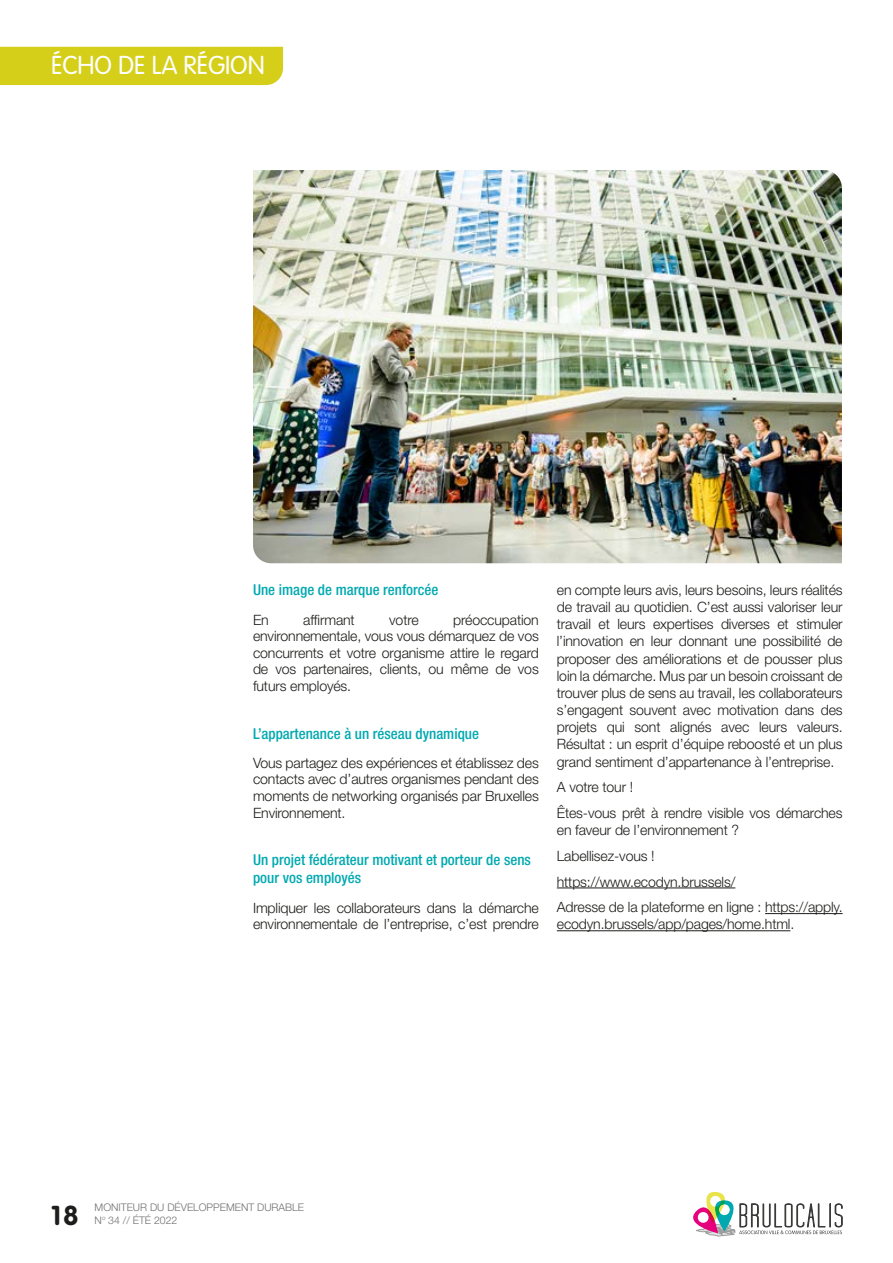
<style>
.page{position:relative;width:893px;height:1263px;background:#fff}
.page>*{position:absolute;margin:0;border:0;box-sizing:border-box;transform-origin:0 0}
.t1{font:700 27px "VAG Rounded";color:#1d1d1b}
.t2{font:300 25.5px "VAG Rounded";color:#fff}
.Article_intertitre_2{font:500 condensed 15px/18px "Helvetica Neue LT Pro";color:#00a9b0}
.Article_Texte{font:300 14.25px/17.1px "Helvetica Neue LT Pro";letter-spacing:-.01em;color:#1d1d1b;text-align:justify}
.t3{font:300 10.5px/12.6px "Helvetica Neue LT Pro";color:#706f6f}
</style>
<div class="page">
<img style="left:253px;top:170px;width:589px;height:393px">
<hr style="left:557px;top:887px;width:178px;height:1px;background:#1d1d1b">
<hr style="left:765px;top:913px;width:78px;height:1px;background:#1d1d1b">
<hr style="left:557px;top:930px;width:233px;height:1px;background:#1d1d1b">
<svg style="left:693px;top:1192px;width:150px;height:44px"></svg>
<div style="left:0;top:47px;width:283px;height:38px;background:#d5cf1a"></div>
<h2 class="t2" style="left:51px;top:51px;width:215px">ÉCHO DE LA RÉGION</h2>
<p class="Article_intertitre_2" style="left:253px;top:581px;width:187px">Une image de marque renforcée</p>
<p class="Article_Texte" style="left:253px;top:611px;width:17px">En</p>
<p class="Article_Texte" style="left:303px;top:611px;width:53px">affirmant</p>
<p class="Article_Texte" style="left:389px;top:611px;width:31px">votre</p>
<p class="Article_Texte" style="left:253px;top:611px;width:287px;line-height:16.5px;text-indent:200px">préoccupation environnementale, vous vous démarquez de vos concurrents et votre organisme attire le regard de vos partenaires, clients, ou même de vos futurs employés.</p>
<p class="Article_intertitre_2" style="left:253px;top:724px;width:228px">L’appartenance à un réseau dynamique</p>
<p class="Article_Texte" style="left:253px;top:754px;width:287px;line-height:16.5px">Vous partagez des expériences et établissez des contacts avec d’autres organismes pendant des moments de networking organisés par Bruxelles Environnement.</p>
<p class="Article_intertitre_2" style="left:253px;top:851px;width:279px">Un projet fédérateur motivant et porteur de sens pour vos employés</p>
<p class="Article_Texte" style="left:253px;top:899px;width:287px;line-height:16.5px">Impliquer les collaborateurs dans la démarche environnementale de l’entreprise, c’est prendre</p>
<p class="Article_Texte" style="left:557px;top:581px;width:287px">en compte leurs avis, leurs besoins, leurs réalités de travail au quotidien. C’est aussi valoriser leur travail et leurs expertises diverses et stimuler l’innovation en leur donnant une possibilité de proposer des améliorations et de pousser plus loin la démarche. Mus par un besoin croissant de trouver plus de sens au travail, les collaborateurs s’engagent souvent avec motivation dans des projets qui sont alignés avec leurs valeurs.<br>Résultat : un esprit d’équipe reboosté et un plus grand sentiment d’appartenance à l’entreprise.</p>
<p class="Article_Texte" style="left:557px;top:778px;width:78px">A votre tour !</p>
<p class="Article_Texte" style="left:557px;top:804px;width:287px">Êtes-vous prêt à rendre visible vos démarches en faveur de l’environnement ?</p>
<p class="Article_Texte" style="left:557px;top:847px;width:99px">Labellisez-vous !</p>
<p class="Article_Texte" style="left:557px;top:872px;width:180px">https://www.ecodyn.brussels/</p>
<p class="Article_Texte" style="left:557px;top:898px;width:287px">Adresse de la plateforme en ligne : https://apply. ecodyn.brussels/app/pages/home.html.</p>
<h1 class="t1" style="left:51px;top:1199px;width:29px">18</h1>
<p class="t3" style="left:95px;top:1201px;width:211px">MONITEUR DU DÉVELOPPEMENT DURABLE<br>N<sup>o</sup> 34 // ÉTÉ 2022</p>
</div>
